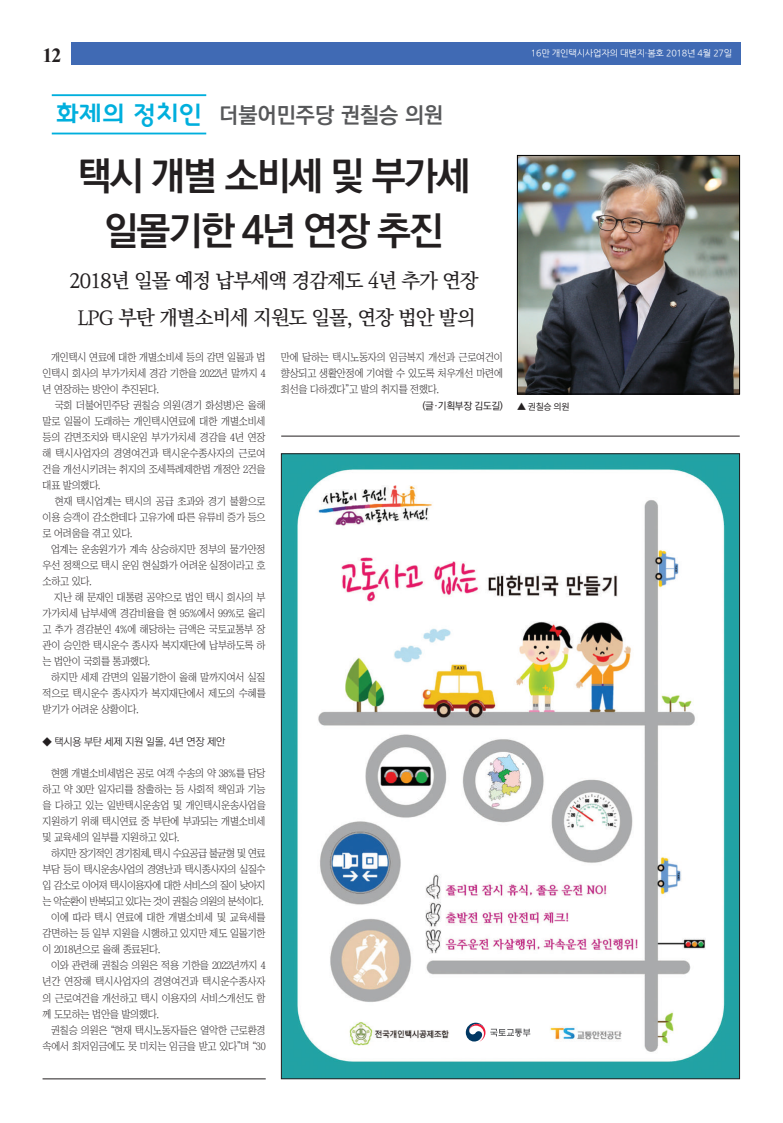
<style>
.page{position:relative;width:783px;height:1123px;background:#fff}
.page>*{position:absolute;margin:0;border:0;box-sizing:border-box;transform-origin:0 0}
.t1{font:700 39px/55px "Ko Pub Dotum";letter-spacing:-.05em;color:#231f20;text-align:center}
.t2{font:25px "Inter GTB";color:#00afdd}
.t3{font:700 22px "Ko Pub Dotum";color:#57585a}
.t4{font:500 20px/37px "Ko Pub Batang";letter-spacing:-.05em;color:#231f20;text-align:center}
.t5{font:700 20px "Times New Roman";color:#231f20}
.t6{font:10.5px/16px "Chosunilbo NM";letter-spacing:-.025em;color:#231f20;text-align:justify;scale:.95 1}
.t7{font:10.5px "Chosunilbo NM";letter-spacing:-.065em;color:#231f20;scale:.95 1}
.t8{font:10.5px "Chosunilbo NM";letter-spacing:-.055em;color:#231f20;scale:.95 1}
.t9{font:10.5px "Chosunilbo NM";letter-spacing:-.005em;color:#231f20;scale:.95 1}
.t10{font:300 10.5px "Ko Pub Dotum";letter-spacing:-.025em;color:#231f20}
.t11{font:500 10px "Ko Pub Dotum";letter-spacing:-.025em;color:#231f20}
.t12{font:9px "Nanum Gothic";letter-spacing:-.025em;color:#fff}
.t13{font:9px "Noto Sans CJ Kkr";color:#231f20}
</style>
<div class="page">
<div style="left:71px;top:43px;width:669px;height:22px;background:#406ab4"></div>
<img style="left:283px;top:455px;width:454px;height:621px">
<div style="left:451px;top:1020px;width:97px;height:31px;background:#fff"></div>
<hr style="left:52px;top:94px;width:154px;height:2px;background:#00afdd">
<hr style="left:52px;top:133px;width:154px;height:1px;background:#00afdd">
<hr style="left:281px;top:436px;width:458px;height:1px;background:#231f20">
<img style="left:519px;top:157px;width:218px;height:235px">
<div style="left:517px;top:155px;width:222px;height:239px;border:1px solid #000"></div>
<hr style="left:43px;top:1078px;width:223px;height:1px;background:#231f20">
<svg style="left:462px;top:1017px;width:72px;height:25px"></svg>
<h3 class="t5" style="left:43px;top:41px;width:20px">12</h3>
<p class="t12" style="left:531px;top:49px;width:203px">16만 개인택시사업자의 대변지·봄호 2018년 4월 27일</p>
<h2 class="t2" style="left:56px;top:100px;width:148px">화제의 정치인</h2>
<h1 class="t1" style="left:78px;top:150px;width:394px">택시 개별 소비세 및 부가세 일몰기한 4년 연장 추진</h1>
<h3 class="t3" style="left:219px;top:104px;width:225px">더불어민주당 권칠승 의원</h3>
<h3 class="t4" style="left:69px;top:263px;width:410px">2018년 일몰 예정 납부세액 경감제도 4년 추가 연장<br>LPG 부탄 개별소비세 지원도 일몰, 연장 법안 발의</h3>
<p class="t6" style="left:43px;top:349px;width:236px;text-indent:9px">개인택시 연료에 대한 개별소비세 등의 감면 일몰과 법 인택시 회사의 부가가치세 경감 기한을 2022년 말까지 4 년 연장하는 방안이 추진된다.</p>
<p class="t6" style="left:43px;top:397px;width:236px;text-indent:12px">국회 더불어민주당 권칠승 의원(경기 화성병)은 올해 말로 일몰이 도래하는 개인택시연료에 대한 개별소비세 등의 감면조치와 택시운임 부가가치세 경감을 4년 연장 해 택시사업자의 경영여건과 택시운수종사자의 근로여 건을 개선시키려는 취지의 조세특례제한법 개정안 2건을 대표 발의했다.</p>
<p class="t6" style="left:43px;top:493px;width:236px;text-indent:12px">현재 택시업계는 택시의 공급 초과와 경기 불황으로 이용 승객이 감소한데다 고유가에 따른 유류비 증가 등으 로 어려움을 겪고 있다.</p>
<p class="t6" style="left:43px;top:541px;width:236px;text-indent:9px">업계는 운송원가가 계속 상승하지만 정부의 물가안정 우선 정책으로 택시 운임 현실화가 어려운 실정이라고 호 소하고 있다.</p>
<p class="t6" style="left:43px;top:589px;width:236px;text-indent:12px">지난 해 문재인 대통령 공약으로 법인 택시 회사의 부 가가치세 납부세액 경감비율을 현 95%에서 99%로 올리 고 추가 경감분인 4%에 해당하는 금액은 국토교통부 장 관이 승인한 택시운수 종사자 복지재단에 납부하도록 하 는 법안이 국회를 통과했다.</p>
<p class="t6" style="left:43px;top:669px;width:236px;text-indent:9px">하지만 세제 감면의 일몰기한이 올해 말까지여서 실질 적으로 택시운수 종사자가 복지재단에서 제도의 수혜를 받기가 어려운 상황이다.</p>
<p class="t10" style="left:43px;top:736px;width:184px">◆ 택시용 부탄 세제 지원 일몰, 4년 연장 제안</p>
<p class="t6" style="left:43px;top:765px;width:236px;text-indent:9px">현행 개별소비세법은 공로 여객 수송의 약 38%를 담당 하고 약 30만 일자리를 창출하는 등 사회적 책임과 기능 을 다하고 있는 일반택시운송업 및 개인택시운송사업을 지원하기 위해 택시연료 중 부탄에 부과되는 개별소비세 및 교육세의 일부를 지원하고 있다.</p>
<p class="t7" style="left:51px;top:848px;width:227px">하지만 장기적인 경기침체, 택시 수요공급 불균형 및 연료</p>
<p class="t8" style="left:43px;top:864px;width:236px">부담 등이 택시운송사업의 경영난과 택시종사자의 실질수</p>
<p class="t7" style="left:43px;top:880px;width:236px">입 감소로 이어져 택시이용자에 대한 서비스의 질이 낮아지</p>
<p class="t7" style="left:43px;top:896px;width:234px">는 악순환이 반복되고 있다는 것이 권칠승 의원의 분석이다.</p>
<p class="t6" style="left:51px;top:909px;width:227px">이에 따라 택시 연료에 대한 개별소비세 및 교육세를</p>
<p class="t6" style="left:43px;top:925px;width:236px">감면하는 등 일부 지원을 시행하고 있지만 제도 일몰기한</p>
<p class="t6" style="left:43px;top:941px;width:125px">이 2018년으로 올해 종료된다.</p>
<p class="t6" style="left:51px;top:957px;width:227px">이와 관련해 권칠승 의원은 적용 기한을 2022년까지 4</p>
<p class="t9" style="left:43px;top:976px;width:236px">년간 연장해 택시사업자의 경영여건과 택시운수종사자</p>
<p class="t6" style="left:43px;top:989px;width:236px">의 근로여건을 개선하고 택시 이용자의 서비스개선도 함</p>
<p class="t6" style="left:43px;top:1005px;width:124px">께 도모하는 법안을 발의했다.</p>
<p class="t6" style="left:51px;top:1021px;width:227px">권칠승 의원은 “현재 택시노동자들은 열악한 근로환경</p>
<p class="t6" style="left:43px;top:1037px;width:236px">속에서 최저임금에도 못 미치는 임금을 받고 있다”며 “30</p>
<p class="t6" style="left:281px;top:349px;width:235px">만에 달하는 택시노동자의 임금복지 개선과 근로여건이 향상되고 생활안정에 기여할 수 있도록 처우개선 마련에 최선을 다하겠다”고 발의 취지를 전했다.</p>
<p class="t11" style="left:422px;top:400px;width:82px">(글·기획부장 김도길)</p>
<p class="t13" style="left:517px;top:401px;width:54px">▲ 권칠승 의원</p>
</div>
